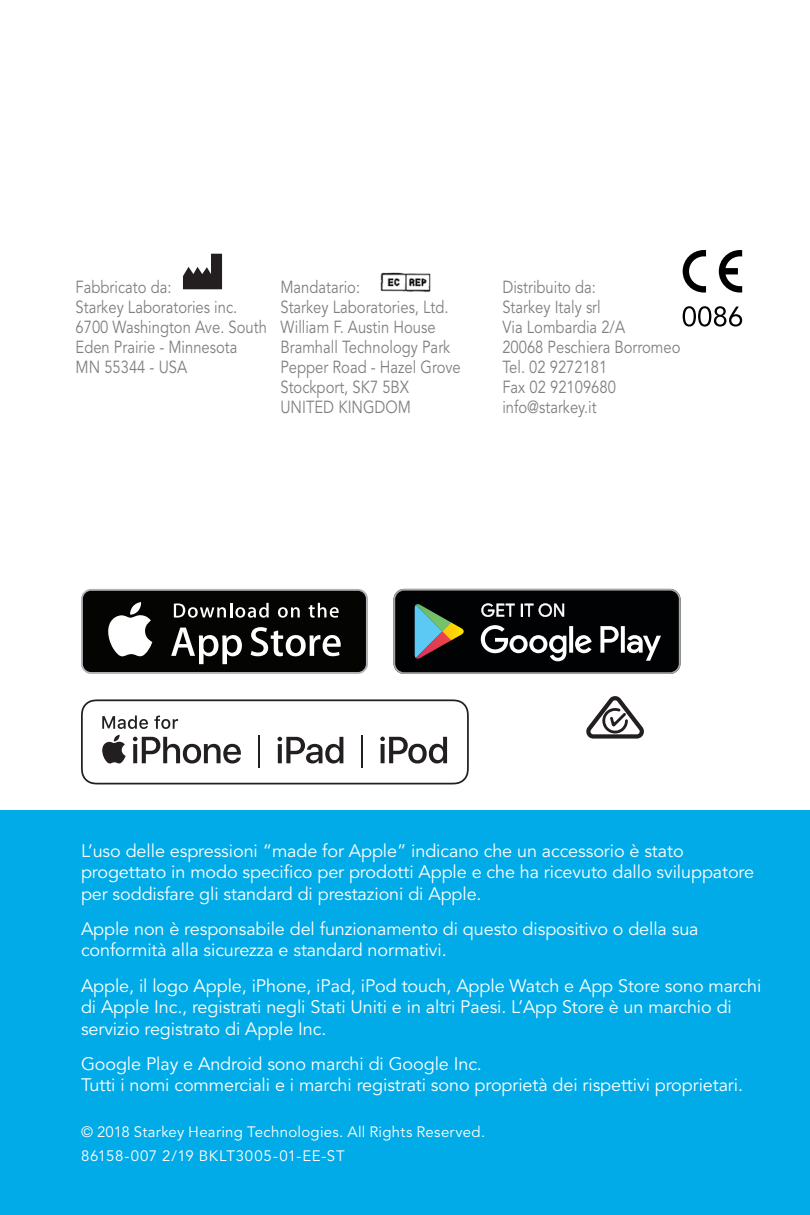
<style>
.page{position:relative;width:810px;height:1215px;background:#fff}
.page>*{position:absolute;margin:0;border:0;box-sizing:border-box;transform-origin:0 0}
.FDA{font:18px/21.6px "Avenir LT Std";letter-spacing:-.005em;color:#fff}
.t1{font:17.4px "Avenir LT Std";color:#808083;scale:.85 1}
.t2{font:15px/24px "Avenir LT Std";letter-spacing:.02em;color:#fff}
</style>
<div class="page">
<div style="left:0;top:810px;width:810px;height:405px;background:#00abe7"></div>
<svg style="left:586px;top:696px;width:58px;height:43px"></svg>
<svg style="left:81px;top:589px;width:287px;height:85px"></svg>
<div style="left:83px;top:591px;width:283px;height:81px;background:#040503;border-radius:8px"></div>
<svg style="left:108px;top:602px;width:44px;height:54px"></svg>
<svg style="left:171px;top:628px;width:71px;height:36px"></svg>
<svg style="left:251px;top:627px;width:90px;height:29px"></svg>
<svg style="left:174px;top:603px;width:95px;height:15px"></svg>
<svg style="left:278px;top:607px;width:22px;height:11px"></svg>
<svg style="left:309px;top:603px;width:30px;height:15px"></svg>
<svg style="left:394px;top:589px;width:287px;height:85px;background:#252627"></svg>
<img style="left:451px;top:622px;width:14px;height:19px">
<img style="left:416px;top:604px;width:35px;height:55px">
<svg style="left:81px;top:699px;width:388px;height:85px"></svg>
<svg style="left:683px;top:250px;width:23px;height:43px"></svg>
<svg style="left:719px;top:250px;width:23px;height:43px"></svg>
<svg style="left:683px;top:306px;width:59px;height:21px"></svg>
<svg style="left:183px;top:254px;width:39px;height:35px"></svg>
<img style="left:380px;top:272px;width:51px;height:20px">
<p class="t1" style="left:76px;top:277px;width:114px">Fabbricato da:</p>
<p class="t1" style="left:76px;top:297px;width:192px">Starkey Laboratories inc.</p>
<p class="t1" style="left:76px;top:317px;width:227px">6700 Washington Ave. South</p>
<p class="t1" style="left:76px;top:337px;width:192px">Eden Prairie - Minnesota</p>
<p class="t1" style="left:76px;top:357px;width:133px">MN 55344 - USA</p>
<p class="t1" style="left:280px;top:277px;width:95px">Mandatario:</p>
<p class="t1" style="left:280px;top:297px;width:199px">Starkey Laboratories, Ltd.</p>
<p class="t1" style="left:280px;top:317px;width:184px">William F. Austin House</p>
<p class="t1" style="left:280px;top:337px;width:201px">Bramhall Technology Park</p>
<p class="t1" style="left:280px;top:357px;width:214px">Pepper Road - Hazel Grove</p>
<p class="t1" style="left:280px;top:377px;width:153px">Stockport, SK7 5BX</p>
<p class="t1" style="left:280px;top:397px;width:155px">UNITED KINGDOM</p>
<p class="t1" style="left:502px;top:277px;width:112px">Distribuito da:</p>
<p class="t1" style="left:502px;top:297px;width:117px">Starkey Italy srl</p>
<p class="t1" style="left:502px;top:317px;width:146px">Via Lombardia 2/A</p>
<p class="t1" style="left:502px;top:337px;width:211px">20068 Peschiera Borromeo</p>
<p class="t1" style="left:502px;top:357px;width:125px">Tel. 02 9272181</p>
<p class="t1" style="left:502px;top:377px;width:135px">Fax 02 92109680</p>
<p class="t1" style="left:502px;top:397px;width:112px">info@starkey.it</p>
<p class="FDA" style="left:81px;top:840px;width:675px">L’uso delle espressioni “made for Apple” indicano che un accessorio è stato progettato in modo specifico per prodotti Apple e che ha ricevuto dallo sviluppatore per soddisfare gli standard di prestazioni di Apple.</p>
<p class="FDA" style="left:81px;top:918px;width:619px">Apple non è responsabile del funzionamento di questo dispositivo o della sua conformità alla sicurezza e standard normativi.</p>
<p class="FDA" style="left:81px;top:975px;width:682px">Apple, il logo Apple, iPhone, iPad, iPod touch, Apple Watch e App Store sono marchi di Apple Inc., registrati negli Stati Uniti e in altri Paesi. L’App Store è un marchio di servizio registrato di Apple Inc.</p>
<p class="FDA" style="left:81px;top:1053px;width:664px">Google Play e Android sono marchi di Google Inc.<br>Tutti i nomi commerciali e i marchi registrati sono proprietà dei rispettivi proprietari.</p>
<p class="t2" style="left:81px;top:1120px;width:406px">© 2018 Starkey Hearing Technologies. All Rights Reserved.<br>86158-007 2/19 BKLT3005-01-EE-ST</p>
</div>
